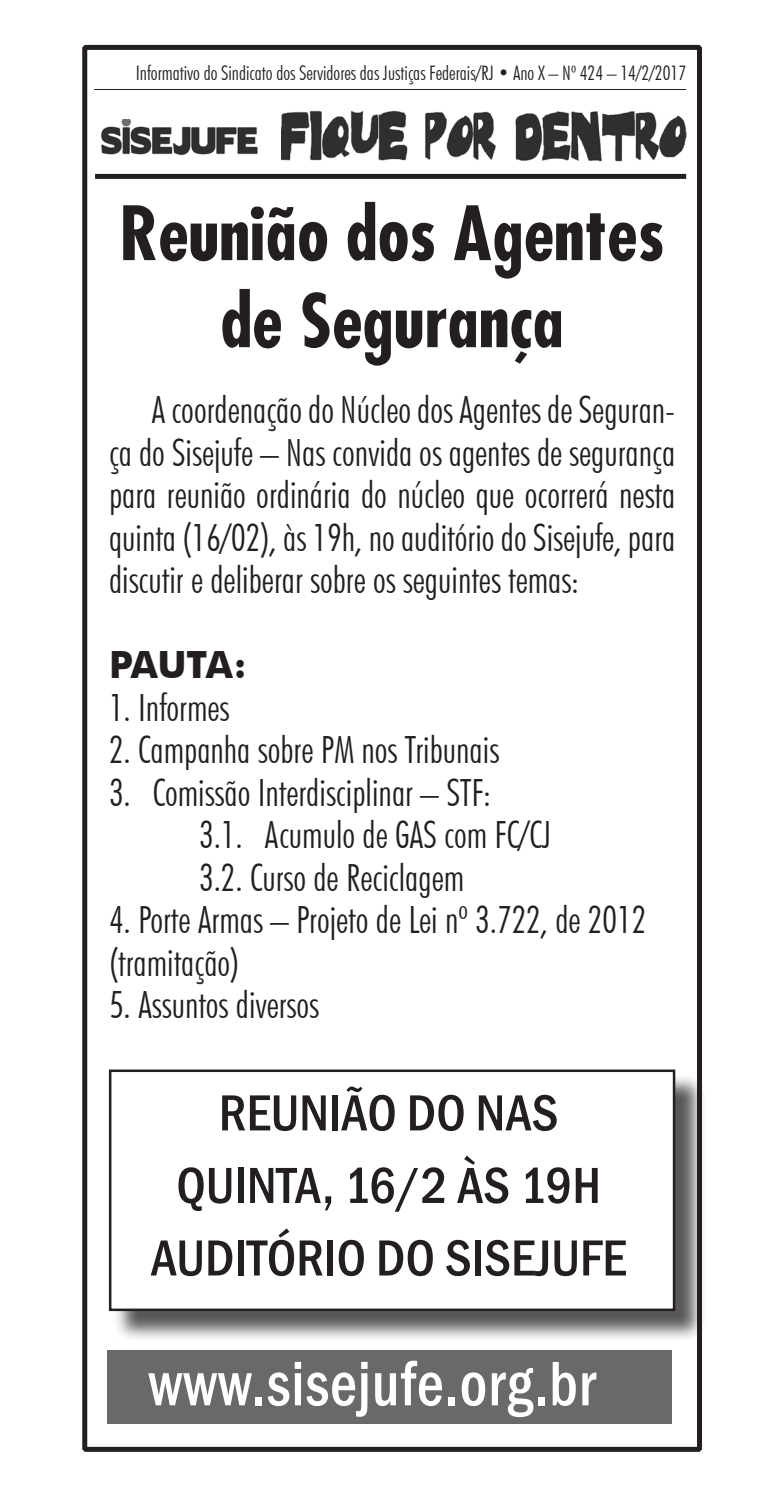
<style>
.page{position:relative;width:780px;height:1489px;background:#fff}
.page>*{position:absolute;margin:0;border:0;box-sizing:border-box;transform-origin:0 0}
.t1{font:700 condensed 72.5px "Futura";color:#231f20}
.t2{font:500 condensed 65px "Franklin Gothic";letter-spacing:.015em;color:#fff;scale:.93 1}
.t3{font:500 condensed 52.5px "Franklin Gothic";color:#231f20}
.t4{font:300 condensed 37.5px/42.5px "Futura BT";color:#231f20;text-align:justify}
.t5{font:700 37.5px "Futura BT";letter-spacing:-.03em;color:#231f20}
.t6{font:300 condensed 20px "Futura BT";color:#231f20}
</style>
<div class="page">
<div style="left:112px;top:1073px;width:594px;height:268px;background:#231f20;opacity:.75"></div>
<div style="left:110px;top:1070px;width:564px;height:239px;background:#fff"></div>
<div style="left:109px;top:1069px;width:566px;height:241px;border:2px solid #231f20"></div>
<div style="left:107px;top:1350px;width:564px;height:73px;background:#69696c"></div>
<div style="left:82px;top:45px;width:620px;height:1406px;border:5px solid #231f20"></div>
<div style="left:95px;top:174px;width:591px;height:5px;background:#231f20"></div>
<hr style="left:94px;top:89px;width:592px;height:1px;background:#231f20">
<img style="left:282px;top:111px;width:404px;height:50px">
<img style="left:100px;top:119px;width:158px;height:37px">
<p class="t6" style="left:136px;top:60px;width:552px">Informativo do Sindicato dos Servidores das Justiças Federais/RJ • Ano X – Nº 424 – 14/2/2017</p>
<p class="t1" style="left:120px;top:186px;width:546px">Reunião dos Agentes</p>
<p class="t1" style="left:221px;top:273px;width:344px">de Segurança</p>
<p class="t4" style="left:109px;top:388px;width:568px;text-indent:43px">A coordenação do Núcleo dos Agentes de Seguran&shy;ça do Sisejufe – Nas convida os agentes de segurança para reunião ordinária do núcleo que ocorrerá nesta quinta (16/02), às 19h, no auditório do Sisejufe, para discutir e deliberar sobre os seguintes temas:</p>
<p class="t5" style="left:109px;top:642px;width:139px">PAUTA:</p>
<p class="t4" style="left:109px;top:685px;width:122px">1. Informes</p>
<p class="t4" style="left:109px;top:728px;width:391px">2. Campanha sobre PM nos Tribunais</p>
<p class="t4" style="left:109px;top:770px;width:383px">3. Comissão Interdisciplinar – STF:</p>
<p class="t4" style="left:199px;top:813px;width:354px">3.1. Acumulo de GAS com FC/CJ</p>
<p class="t4" style="left:199px;top:855px;width:267px">3.2. Curso de Reciclagem</p>
<p class="t4" style="left:109px;top:898px;width:539px">4. Porte Armas – Projeto de Lei nº 3.722, de 2012</p>
<p class="t4" style="left:109px;top:940px;width:132px">(tramitação)</p>
<p class="t4" style="left:109px;top:983px;width:211px">5. Assuntos diversos</p>
<p class="t3" style="left:219px;top:1078px;width:341px">REUNIÃO DO NAS</p>
<p class="t3" style="left:176px;top:1150px;width:426px">QUINTA, 16/2 ÀS 19H</p>
<p class="t3" style="left:151px;top:1223px;width:477px">AUDITÓRIO DO SISEJUFE</p>
<p class="t2" style="left:148px;top:1340px;width:482px">www.sisejufe.org.br</p>
</div>
